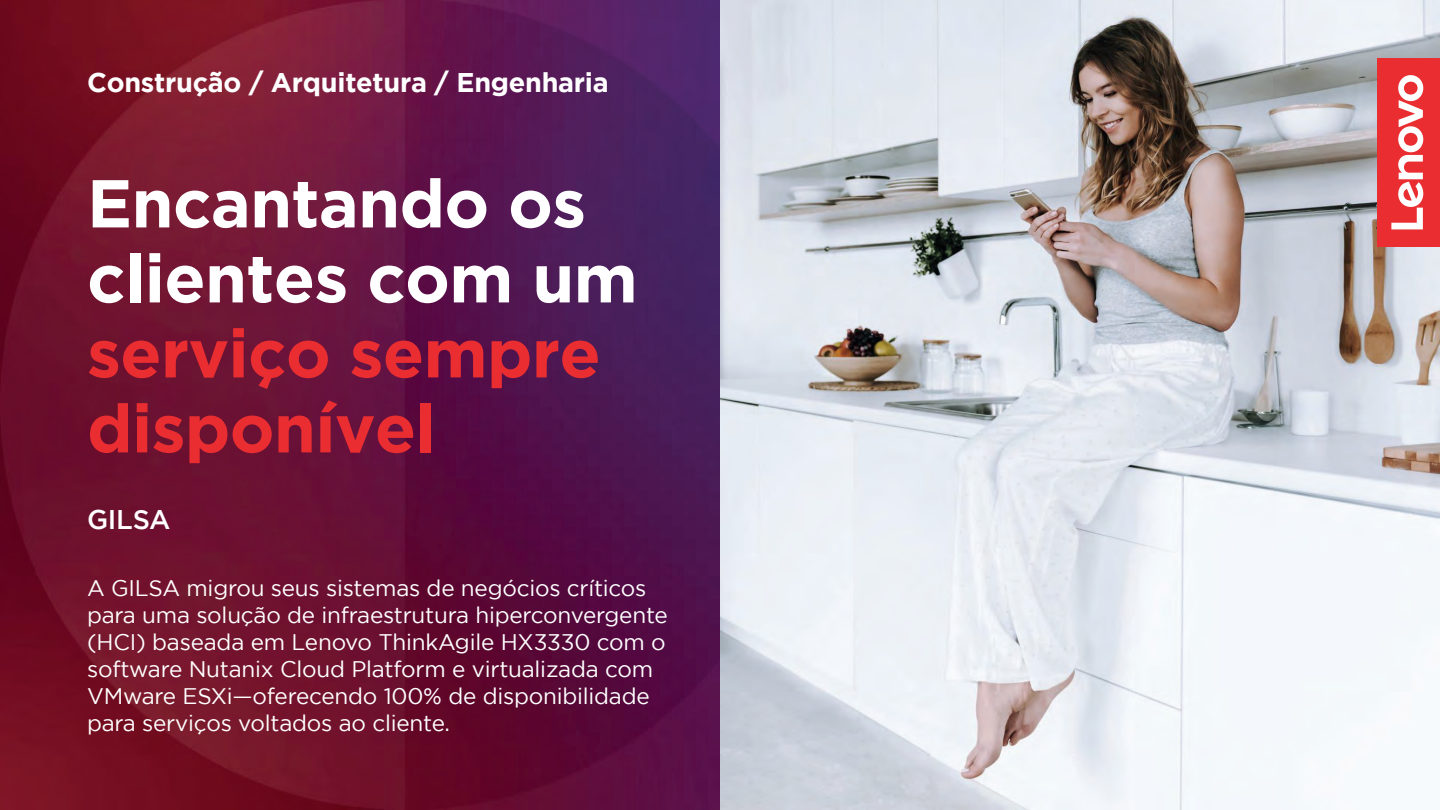
<style>
.page{position:relative;width:1440px;height:810px;background:#fff}
.page>*{position:absolute;margin:0;border:0;box-sizing:border-box;transform-origin:0 0}
.t1{font:700 67.5px/75px "Gotham";letter-spacing:-.01em;color:#fff}
.t2{font:700 67.5px/75px "Gotham";letter-spacing:-.01em;color:#e92d30}
.t3{font:700 27px "Gotham";letter-spacing:-.01em;color:#fff}
.t4{font:500 27px "Gotham";letter-spacing:-.01em;color:#fff}
.t5{font:22.5px/27px "Gotham";letter-spacing:-.01em;color:#fff}
</style>
<div class="page">
<img style="left:0;top:0;width:1440px;height:810px">
<div style="left:1377px;top:58px;width:63px;height:189px;background:#e92d30"></div>
<svg style="left:1391px;top:75px;width:32px;height:154px"></svg>
<p class="t3" style="left:87px;top:67px;width:523px">Construção / Arquitetura / Engenharia</p>
<h1 class="t1" style="left:87px;top:164px;width:552px">Encantando os clientes com um</h1>
<h1 class="t2" style="left:87px;top:314px;width:515px">serviço sempre disponível</h1>
<p class="t4" style="left:87px;top:504px;width:85px">GILSA</p>
<p class="t5" style="left:87px;top:574px;width:582px">A GILSA migrou seus sistemas de negócios críticos para uma solução de infraestrutura hiperconvergente (HCI) baseada em Lenovo ThinkAgile HX3330 com o software Nutanix Cloud Platform e virtualizada com VMware ESXi—oferecendo 100% de disponibilidade para serviços voltados ao cliente.</p>
</div>
